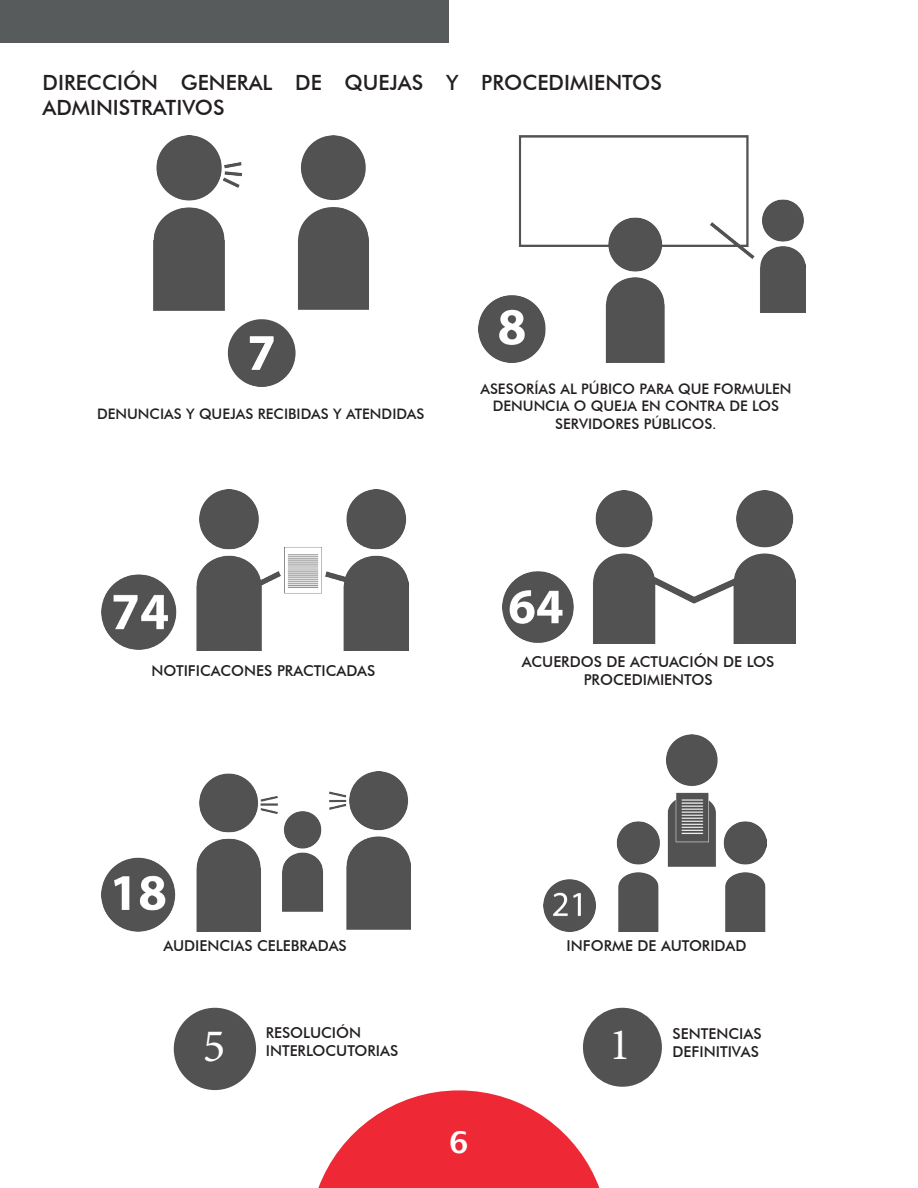
<style>
.page{position:relative;width:918px;height:1188px;background:#fff}
.page>*{position:absolute;margin:0;border:0;box-sizing:border-box;transform-origin:0 0}
.t1{font:46.95px "Minion Pro";color:#fff}
.t2{font:45px "Minion Pro";color:#fff}
.t3{font:600 30px "Lucida Sans";color:#fff}
.t4{font:500 21px/25.2px "Futura BT";color:#231f20}
.t5{font:500 15px/18px "Futura BT";color:#231f20;text-align:center}
.t6{font:500 14.55px/17.4px "Futura BT";color:#231f20;text-align:center}
</style>
<div class="page">
<div style="left:0;top:0;width:448px;height:43px;background:#585b5c"></div>
<svg style="left:318px;top:1090px;width:282px;height:98px"></svg>
<img style="left:153px;top:136px;width:215px;height:251px">
<img style="left:479px;top:136px;width:327px;height:226px">
<img style="left:503px;top:490px;width:292px;height:153px">
<img style="left:101px;top:489px;width:308px;height:161px">
<img style="left:101px;top:771px;width:310px;height:161px">
<img style="left:543px;top:734px;width:223px;height:198px">
<div style="left:174px;top:1008px;width:82px;height:82px;background:#535252;border-radius:50%"></div>
<div style="left:583px;top:1008px;width:79px;height:79px;background:#535252;border-radius:50%"></div>
<p class="t4" style="left:43px;top:69px;width:621px">DIRECCIÓN GENERAL DE QUEJAS Y PROCEDIMIENTOS<br>ADMINISTRATIVOS</p>
<p class="t6" style="left:97px;top:405px;width:329px">DENUNCIAS Y QUEJAS RECIBIDAS Y ATENDIDAS</p>
<p class="t6" style="left:480px;top:380px;width:313px">ASESORÍAS AL PÚBICO PARA QUE FORMULEN<br>DENUNCIA O QUEJA EN CONTRA DE LOS<br>SERVIDORES PÚBLICOS.</p>
<p class="t5" style="left:152px;top:662px;width:225px">NOTIFICACONES PRACTICADAS</p>
<p class="t5" style="left:522px;top:653px;width:254px">ACUERDOS DE ACTUACIÓN DE LOS<br>PROCEDIMIENTOS</p>
<p class="t5" style="left:163px;top:937px;width:185px">AUDIENCIAS CELEBRADAS</p>
<p class="t5" style="left:567px;top:937px;width:181px">INFORME DE AUTORIDAD</p>
<p class="t5" style="left:266px;top:1023px;width:97px">RESOLUCIÓN</p>
<p class="t5" style="left:266px;top:1041px;width:134px">INTERLOCUTORIAS</p>
<p class="t1" style="left:203px;top:1015px;width:24px">5</p>
<p class="t2" style="left:609px;top:1015px;width:23px">1</p>
<p class="t3" style="left:449px;top:1125px;width:21px">6</p>
<p class="t5" style="left:673px;top:1024px;width:91px">SENTENCIAS</p>
<p class="t5" style="left:673px;top:1042px;width:88px">DEFINITIVAS</p>
</div>
